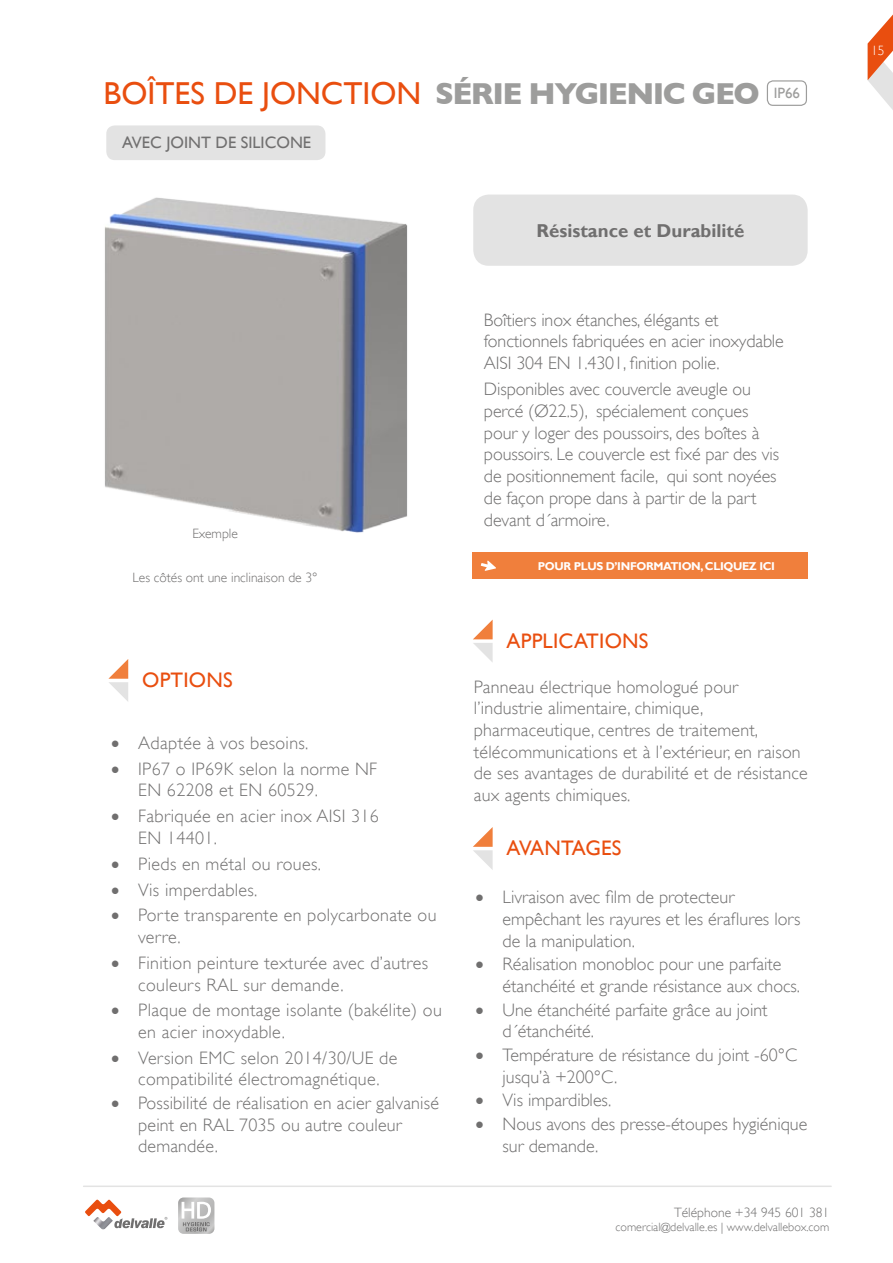
<style>
.page{position:relative;width:893px;height:1263px;background:#fff}
.page>*{position:absolute;margin:0;border:0;box-sizing:border-box;transform-origin:0 0}
.t1{font:31.65px "Gill Sans";color:#e94e0f}
.t2{font:21px "Gill Sans";letter-spacing:.01em;color:#e94e0f}
.t3{font:21px "Gill Sans";letter-spacing:-.01em;color:#e94e0f}
.t4{font:700 18.6px "Gill Sans";color:#706f6f}
.t5{font:300 18px/21.6px "Gill Sans";letter-spacing:.01em;color:#706f6f}
.t6{font:300 18px/21.8px "Gill Sans";letter-spacing:-.005em;color:#706f6f}
.t7{font:16.5px "Gill Sans";color:#706f6f}
.t8{font:300 13.5px "Gill Sans";color:#706f6f}
.t9{font:300 13.5px "Gill Sans";color:#fff}
.t10{font:300 12px "Gill Sans";color:#706f6f}
.t11{font:700 11.4px "Gill Sans";letter-spacing:-.03em;color:#fff}
.s1{font-weight:700;font-size:30.9px;color:#9d9d9c}
</style>
<div class="page">
<svg style="left:868px;top:14px;width:25px;height:96px"></svg>
<svg style="left:178px;top:1197px;width:36px;height:37px"></svg>
<svg style="left:85px;top:1199px;width:82px;height:29px"></svg>
<img style="left:93px;top:1217px;width:20px;height:12px">
<hr style="left:84px;top:1185px;width:747px;height:2px;background:#e3e3e3">
<img style="left:105px;top:197px;width:303px;height:336px">
<div style="left:473px;top:195px;width:335px;height:71px;background:#e3e3e3;border-radius:16px"></div>
<div style="left:473px;top:552px;width:335px;height:26px;background:#f07f3c"></div>
<svg style="left:481px;top:561px;width:15px;height:10px"></svg>
<svg style="left:473px;top:620px;width:20px;height:42px"></svg>
<svg style="left:108px;top:659px;width:20px;height:42px"></svg>
<svg style="left:473px;top:827px;width:20px;height:43px"></svg>
<div style="left:106px;top:125px;width:219px;height:35px;background:#e3e3e3;border-radius:9px"></div>
<div style="left:767px;top:80px;width:40px;height:26px;border:1px solid #9d9d9c;border-radius:6px"></div>
<h1 class="t1" style="left:104px;top:75px;width:698px">BOÎTES DE JONCTION <span class="s1">SÉRIE HYGIENIC GEO</span> <sup>IP66</sup></h1>
<p class="t7" style="left:122px;top:133px;width:190px">AVEC JOINT DE SILICONE</p>
<p class="t8" style="left:192px;top:525px;width:47px">Exemple</p>
<p class="t8" style="left:133px;top:569px;width:187px">Les côtés ont une inclinaison de 3°</p>
<p class="t2" style="left:142px;top:668px;width:92px">OPTIONS</p>
<p class="t5" style="left:111px;top:732px;width:199px">• Adaptée à vos besoins.</p>
<p class="t5" style="left:138px;top:758px;width:240px;text-indent:-27px">• IP67 o IP69K selon la norme NF<br>EN 62208 et EN 60529.</p>
<p class="t5" style="left:138px;top:805px;width:242px;text-indent:-27px">• Fabriquée en acier inox AISI 316<br>EN 14401.</p>
<p class="t5" style="left:111px;top:853px;width:211px">• Pieds en métal ou roues.</p>
<p class="t5" style="left:111px;top:879px;width:148px">• Vis imperdables.</p>
<p class="t5" style="left:138px;top:905px;width:300px;text-indent:-27px">• Porte transparente en polycarbonate ou verre.</p>
<p class="t5" style="left:138px;top:952px;width:292px;text-indent:-27px">• Finition peinture texturée avec d’autres couleurs RAL sur demande.</p>
<p class="t5" style="left:138px;top:999px;width:305px;text-indent:-27px">• Plaque de montage isolante (bakélite) ou en acier inoxydable.</p>
<p class="t5" style="left:111px;top:1047px;width:288px;text-align:center">• Version EMC selon 2014/30/UE de compatibilité électromagnétique.</p>
<p class="t5" style="left:138px;top:1092px;width:302px;text-indent:-27px">• Possibilité de réalisation en acier galvanisé peint en RAL 7035 ou autre couleur demandée.</p>
<p class="t4" style="left:537px;top:219px;width:209px">Résistance et Durabilité</p>
<p class="t6" style="left:484px;top:309px;width:301px">Boîtiers inox étanches, élégants et fonctionnels fabriquées en acier inoxydable<br>AISI 304 EN 1.4301, finition polie.</p>
<p class="t6" style="left:484px;top:378px;width:297px">Disponibles avec couvercle aveugle ou percé (Ø22.5), spécialement conçues pour y loger des poussoirs, des boîtes à poussoirs. Le couvercle est fixé par des vis de positionnement facile, qui sont noyées de façon prope dans à partir de la part devant d´armoire.</p>
<p class="t11" style="left:538px;top:559px;width:239px">POUR PLUS D’INFORMATION, CLIQUEZ ICI</p>
<p class="t2" style="left:507px;top:629px;width:143px">APPLICATIONS</p>
<p class="t6" style="left:474px;top:676px;width:335px">Panneau électrique homologué pour l’industrie alimentaire, chimique, pharmaceutique, centres de traitement, télécommunications et à l’extérieur, en raison de ses avantages de durabilité et de résistance aux agents chimiques.</p>
<p class="t3" style="left:507px;top:836px;width:116px">AVANTAGES</p>
<p class="t5" style="left:503px;top:887px;width:299px;text-indent:-27px">• Livraison avec film de protecteur empêchant les rayures et les éraflures lors de la manipulation.</p>
<p class="t5" style="left:503px;top:953px;width:299px;text-indent:-27px">• Réalisation monobloc pour une parfaite étanchéité et grande résistance aux chocs.</p>
<p class="t5" style="left:503px;top:999px;width:267px;text-indent:-27px">• Une étanchéité parfaite grâce au joint d´étanchéité.</p>
<p class="t5" style="left:503px;top:1044px;width:296px;text-indent:-27px">• Température de résistance du joint -60°C jusqu’à +200°C.</p>
<p class="t5" style="left:476px;top:1089px;width:137px">• Vis impardibles.</p>
<p class="t5" style="left:503px;top:1113px;width:306px;text-indent:-27px">• Nous avons des presse-étoupes hygiénique sur demande.</p>
<p class="t8" style="left:674px;top:1205px;width:157px">Téléphone +34 945 601 381</p>
<p class="t10" style="left:616px;top:1220px;width:215px">comercial@delvalle.es | www.delvallebox.com</p>
<p class="t9" style="left:871px;top:43px;width:15px">15</p>
</div>
